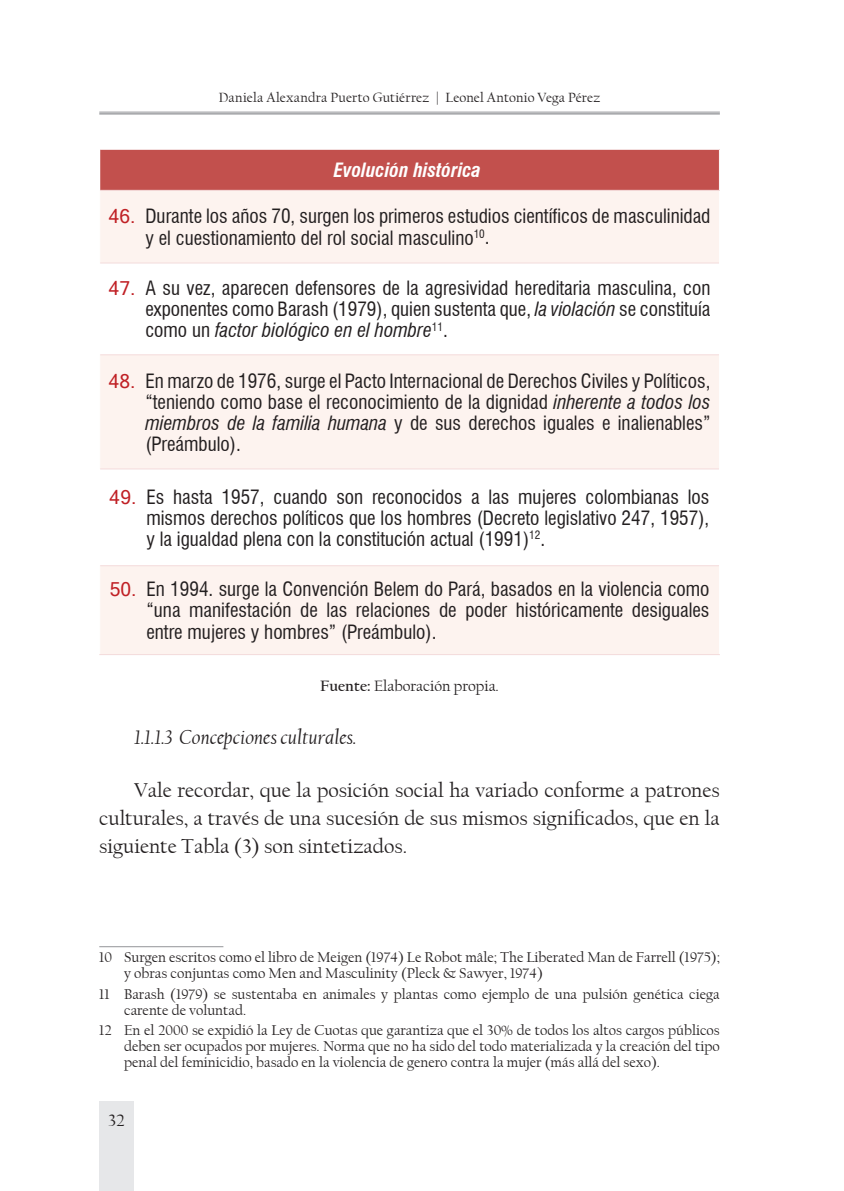
<style>
.page{position:relative;width:844px;height:1191px;background:#fff}
.page>*{position:absolute;margin:0;border:0;box-sizing:border-box;transform-origin:0 0}
.t1{font:21px/28px "Californian FB";color:#231f20;text-align:justify}
.t2{font:italic 21px "Californian FB";color:#231f20}
.t3{font:condensed 19.25px/21px "Swiss 721 BT";color:#231f20;text-align:justify}
.t4{font:italic 700 condensed 19.25px "Swiss 721 BT";color:#fff}
.t5{font:17.5px "Californian FB";color:#231f20}
.t6{font:15.75px "Californian FB";color:#231f20}
.t7{font:14.88px/15.8px "Californian FB";color:#231f20}
.t8{font:14px "Californian FB";letter-spacing:.015em;color:#231f20}
.s1{font-family:"Microsoft Sans Serif";font-stretch:normal;color:#c02025}
.s2{font-style:italic}
.s3{font-weight:700}
</style>
<div class="page">
<hr style="left:99px;top:112px;width:620px;height:1px;background:#939598">
<hr style="left:99px;top:113px;width:620px;height:1px;background:#939598">
<div style="left:99px;top:1101px;width:35px;height:90px;background:#e6e7e9"></div>
<div style="left:100px;top:149px;width:619px;height:41px;background:#c2504d"></div>
<div style="left:100px;top:191px;width:618px;height:463px;background:#fdf3ef"></div>
<svg style="left:100px;top:263px;width:618px;height:302px"></svg>
<hr style="left:718px;top:150px;width:1px;height:40px;background:#fff">
<hr style="left:99px;top:149px;width:620px;height:1px;background:#fff">
<hr style="left:100px;top:190px;width:618px;height:1px;background:#f4dbdb">
<hr style="left:100px;top:262px;width:618px;height:1px;background:#f4dbdb">
<hr style="left:100px;top:354px;width:618px;height:1px;background:#f4dbdb">
<hr style="left:100px;top:468px;width:618px;height:1px;background:#f4dbdb">
<hr style="left:100px;top:565px;width:618px;height:1px;background:#f4dbdb">
<hr style="left:99px;top:654px;width:620px;height:1px;background:#f4dbdb">
<hr style="left:99px;top:946px;width:124px;height:1px;background:#939598">
<p class="t8" style="left:219px;top:90px;width:383px">Daniela Alexandra Puerto Gutiérrez | Leonel Antonio Vega Pérez</p>
<p class="t4" style="left:334px;top:159px;width:149px">Evolución histórica</p>
<p class="t3" style="left:145px;top:206px;width:566px;text-indent:-37px"><span class="s1">46.</span> Durante los años 70, surgen los primeros estudios científicos de masculinidad y el cuestionamiento del rol social masculino<sup>10</sup>.</p>
<p class="t3" style="left:145px;top:278px;width:566px;text-indent:-37px"><span class="s1">47.</span> A su vez, aparecen defensores de la agresividad hereditaria masculina, con exponentes como Barash (1979), quien sustenta que, <span class="s2">la violación</span> se constituía como un <span class="s2">factor biológico en el hombre</span><sup>11</sup>.</p>
<p class="t3" style="left:145px;top:370px;width:566px;text-indent:-37px"><span class="s1">48.</span> En marzo de 1976, surge el Pacto Internacional de Derechos Civiles y Políticos, “teniendo como base el reconocimiento de la dignidad <span class="s2">inherente a todos los miembros de la familia humana</span> y de sus derechos iguales e inalienables” (Preámbulo).</p>
<p class="t3" style="left:146px;top:486px;width:564px;text-indent:-37px"><span class="s1">49.</span> Es hasta 1957, cuando son reconocidos a las mujeres colombianas los mismos derechos políticos que los hombres (Decreto legislativo 247, 1957), y la igualdad plena con la constitución actual (1991)<sup>12</sup>.</p>
<p class="t3" style="left:146px;top:577px;width:564px;line-height:21.9px;text-indent:-37px"><span class="s1">50.</span> En 1994. surge la Convención Belem do Pará, basados en la violencia como “una manifestación de las relaciones de poder históricamente desiguales entre mujeres y hombres” (Preámbulo).</p>
<p class="t6" style="left:320px;top:677px;width:180px"><span class="s3">Fuente:</span> Elaboración propia.</p>
<p class="t2" style="left:134px;top:725px;width:224px">1.1.1.3 Concepciones culturales.</p>
<p class="t1" style="left:99px;top:776px;width:622px;text-indent:35px">Vale recordar, que la posición social ha variado conforme a patrones culturales, a través de una sucesión de sus mismos significados, que en la siguiente Tabla (3) son sintetizados.</p>
<p class="t7" style="left:124px;top:950px;width:597px;text-indent:-25px">10 Surgen escritos como el libro de Meigen (1974) Le Robot mâle; The Liberated Man de Farrell (1975); y obras conjuntas como Men and Masculinity (Pleck &amp; Sawyer, 1974)</p>
<p class="t7" style="left:124px;top:986px;width:597px;text-indent:-25px">11 Barash (1979) se sustentaba en animales y plantas como ejemplo de una pulsión genética ciega carente de voluntad.</p>
<p class="t7" style="left:124px;top:1023px;width:597px;text-align:justify;text-indent:-25px">12 En el 2000 se expidió la Ley de Cuotas que garantiza que el 30% de todos los altos cargos públicos deben ser ocupados por mujeres. Norma que no ha sido del todo materializada y la creación del tipo penal del feminicidio, basado en la violencia de genero contra la mujer (más allá del sexo).</p>
<p class="t5" style="left:108px;top:1110px;width:18px">32</p>
</div>
